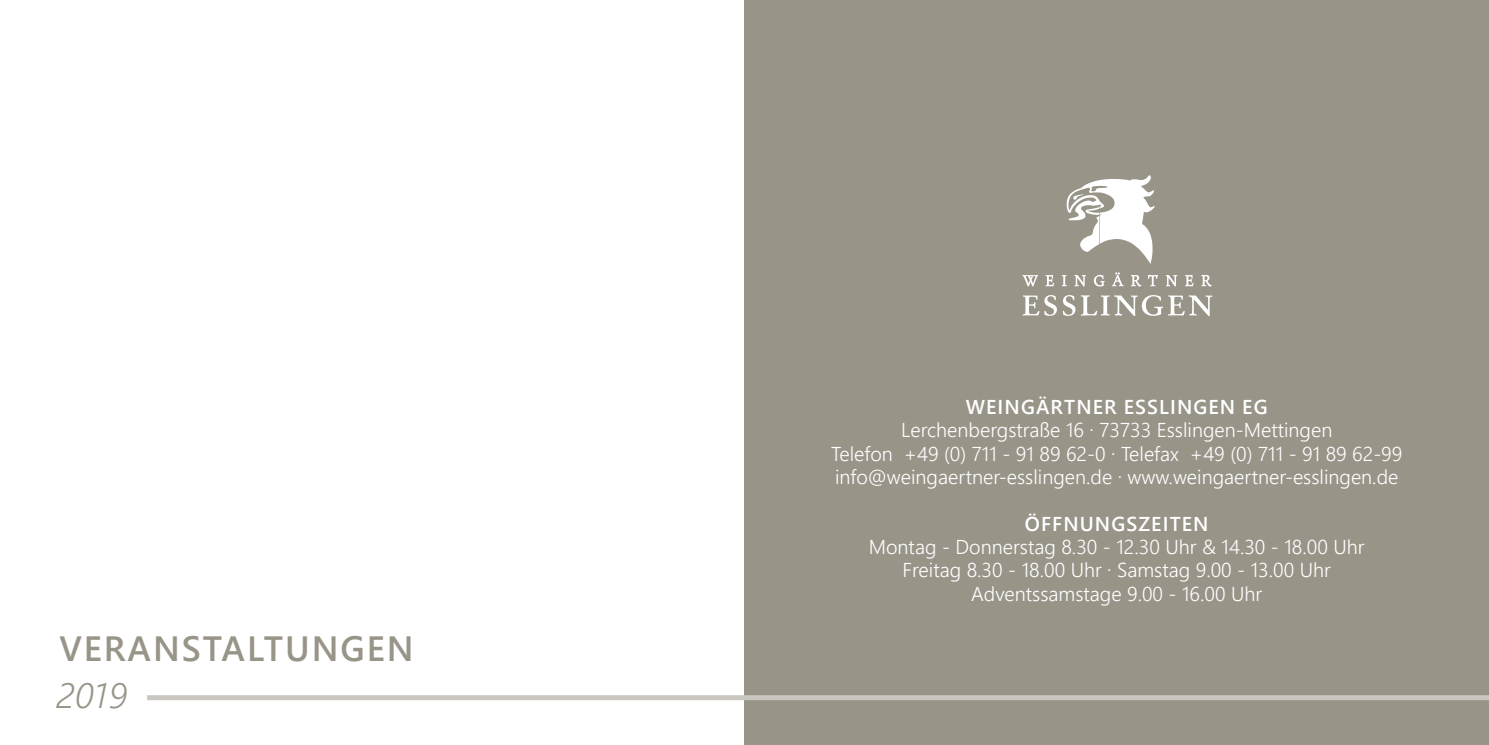
<style>
.page{position:relative;width:1489px;height:745px;background:#fff}
.page>*{position:absolute;margin:0;border:0;box-sizing:border-box;transform-origin:0 0}
.t1{font:600 35px "Segoe UI";letter-spacing:.055em;color:#989488}
.t2{font:italic 300 35px "Segoe UI";color:#989488}
.t3{font:300 20px/23.2px "Segoe UI";color:#fff;text-align:center}
.t4{font:600 20px "Segoe UI";letter-spacing:.055em;color:#fff}
</style>
<div class="page">
<div style="left:744px;top:0;width:744px;height:744px;background:#989488"></div>
<svg style="left:1066px;top:175px;width:88px;height:89px"></svg>
<svg style="left:1022px;top:295px;width:190px;height:21px"></svg>
<svg style="left:1074px;top:275px;width:11px;height:11px"></svg>
<svg style="left:1045px;top:275px;width:9px;height:11px"></svg>
<svg style="left:1061px;top:275px;width:5px;height:11px"></svg>
<svg style="left:1022px;top:275px;width:16px;height:11px"></svg>
<svg style="left:1131px;top:275px;width:10px;height:11px"></svg>
<svg style="left:1185px;top:275px;width:8px;height:11px"></svg>
<svg style="left:1201px;top:275px;width:10px;height:11px"></svg>
<svg style="left:1165px;top:275px;width:12px;height:11px"></svg>
<svg style="left:1112px;top:272px;width:11px;height:14px"></svg>
<svg style="left:1148px;top:275px;width:9px;height:11px"></svg>
<svg style="left:1093px;top:275px;width:11px;height:11px"></svg>
<div style="left:147px;top:694px;width:1341px;height:5px;background:#c9c7c0"></div>
<h1 class="t1" style="left:59px;top:615px;width:356px">VERANSTALTUNGEN</h1>
<h1 class="t2" style="left:57px;top:667px;width:72px">2019</h1>
<p class="t4" style="left:965px;top:388px;width:303px">WEINGÄRTNER ESSLINGEN EG</p>
<p class="t3" style="left:831px;top:416px;width:572px">Lerchenbergstraße 16 · 73733 Esslingen-Mettingen<br>Telefon +49 (0) 711 - 91 89 62-0 · Telefax +49 (0) 711 - 91 89 62-99 info@weingaertner-esslingen.de · www.weingaertner-esslingen.de</p>
<p class="t4" style="left:1024px;top:504px;width:185px">ÖFFNUNGSZEITEN</p>
<p class="t3" style="left:868px;top:533px;width:497px">Montag - Donnerstag 8.30 - 12.30 Uhr &amp; 14.30 - 18.00 Uhr<br>Freitag 8.30 - 18.00 Uhr · Samstag 9.00 - 13.00 Uhr<br>Adventssamstage 9.00 - 16.00 Uhr</p>
</div>
